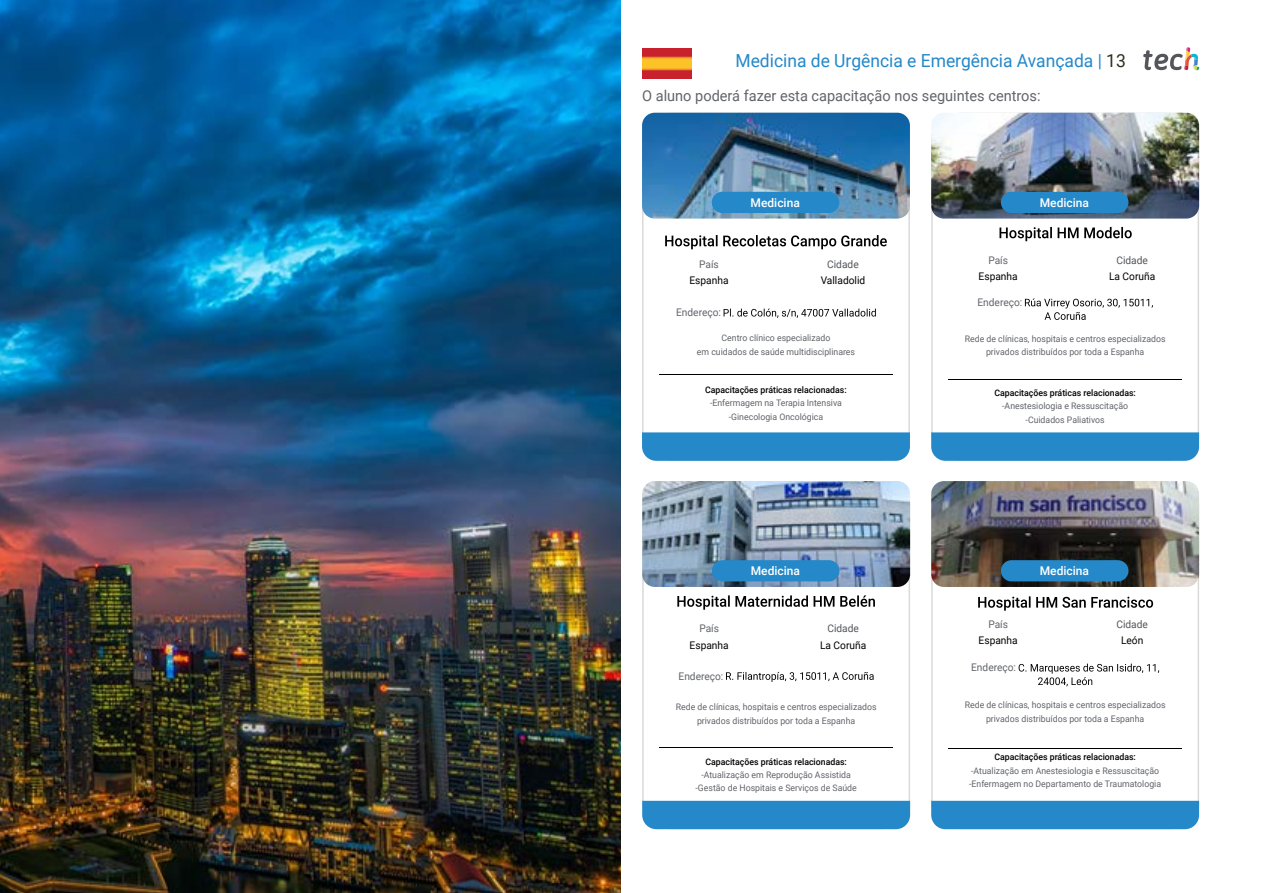
<style>
.page{position:relative;width:1263px;height:893px;background:#fff}
.page>*{position:absolute;margin:0;border:0;box-sizing:border-box;transform-origin:0 0}
.t1{font:18px "Roboto";color:#2488c9}
.t2{font:15px "Roboto";color:#61646a}
.t3{font:500 12px "Roboto";color:#fff}
.t4{font:10.5px "Roboto";color:#000}
.t5{font:10.5px "Roboto";color:#61646a}
.t6{font:10.5px "Roboto";color:#52555b}
.t7{font:9px/13.5px "Roboto";color:#61646a;text-align:center}
.t8{font:500 9px "Roboto";color:#000}
.s1{color:#312e20}
</style>
<div class="page">
<img style="left:0;top:0;width:621px;height:893px">
<svg style="left:1143px;top:47px;width:56px;height:24px"></svg>
<svg style="left:642px;top:112px;width:268px;height:320px"></svg>
<img style="left:642px;top:113px;width:268px;height:106px">
<div style="left:712px;top:192px;width:127px;height:21px;background:#2488c9;border-radius:11px"></div>
<svg style="left:642px;top:432px;width:268px;height:29px;background:#2a8bca"></svg>
<hr style="left:659px;top:374px;width:234px;height:1px;background:#000">
<svg style="left:665px;top:235px;width:222px;height:14px"></svg>
<svg style="left:723px;top:309px;width:153px;height:9px"></svg>
<svg style="left:931px;top:112px;width:269px;height:336px"></svg>
<img style="left:931px;top:113px;width:268px;height:106px">
<div style="left:1001px;top:192px;width:127px;height:21px;background:#2488c9;border-radius:11px"></div>
<svg style="left:931px;top:432px;width:268px;height:29px;background:#2a8bca"></svg>
<hr style="left:948px;top:379px;width:234px;height:1px;background:#000">
<svg style="left:999px;top:227px;width:133px;height:14px"></svg>
<svg style="left:1025px;top:298px;width:128px;height:22px"></svg>
<svg style="left:642px;top:502px;width:269px;height:328px"></svg>
<img style="left:642px;top:481px;width:268px;height:106px">
<div style="left:712px;top:560px;width:127px;height:21px;background:#2488c9;border-radius:11px"></div>
<div style="left:642px;top:801px;width:268px;height:28px;background:#2488c9"></div>
<hr style="left:659px;top:747px;width:234px;height:1px;background:#000">
<svg style="left:677px;top:595px;width:198px;height:15px"></svg>
<svg style="left:726px;top:672px;width:148px;height:10px"></svg>
<svg style="left:931px;top:507px;width:269px;height:323px"></svg>
<img style="left:931px;top:481px;width:268px;height:106px">
<div style="left:1001px;top:560px;width:127px;height:21px;background:#2488c9;border-radius:11px"></div>
<div style="left:931px;top:801px;width:268px;height:28px;background:#2488c9"></div>
<svg style="left:978px;top:596px;width:175px;height:15px"></svg>
<svg style="left:1018px;top:664px;width:141px;height:22px"></svg>
<hr style="left:948px;top:748px;width:234px;height:1px;background:#000">
<img style="left:642px;top:49px;width:49px;height:30px">
<h1 class="t1" style="left:735px;top:48px;width:392px">Medicina de Urgência e Emergência Avançada | <span class="s1">13</span></h1>
<h2 class="t2" style="left:642px;top:86px;width:400px">O aluno poderá fazer esta capacitação nos seguintes centros:</h2>
<h3 class="t3" style="left:750px;top:194px;width:51px">Medicina</h3>
<h3 class="t3" style="left:1040px;top:194px;width:51px">Medicina</h3>
<p class="t5" style="left:699px;top:257px;width:21px">País</p>
<p class="t4" style="left:689px;top:273px;width:41px">Espanha</p>
<p class="t6" style="left:827px;top:257px;width:33px">Cidade</p>
<p class="t4" style="left:821px;top:273px;width:46px">Valladolid</p>
<p class="t5" style="left:988px;top:253px;width:21px">País</p>
<p class="t4" style="left:979px;top:269px;width:41px">Espanha</p>
<p class="t6" style="left:1116px;top:253px;width:33px">Cidade</p>
<p class="t4" style="left:1109px;top:269px;width:48px">La Coruña</p>
<p class="t5" style="left:676px;top:305px;width:46px">Endereço:</p>
<p class="t7" style="left:697px;top:331px;width:160px">Centro clínico especializado<br>em cuidados de saúde multidisciplinares</p>
<p class="t8" style="left:705px;top:383px;width:143px">Capacitações práticas relacionadas:</p>
<p class="t7" style="left:710px;top:396px;width:133px">-Enfermagem na Terapia Intensiva -Ginecologia Oncológica</p>
<p class="t5" style="left:977px;top:295px;width:46px">Endereço:</p>
<p class="t7" style="left:965px;top:332px;width:202px">Rede de clínicas, hospitais e centros especializados privados distribuídos por toda a Espanha</p>
<p class="t8" style="left:994px;top:387px;width:143px">Capacitações práticas relacionadas:</p>
<p class="t7" style="left:1002px;top:399px;width:127px">-Anestesiologia e Ressuscitação -Cuidados Paliativos</p>
<h3 class="t3" style="left:751px;top:563px;width:51px">Medicina</h3>
<h3 class="t3" style="left:1040px;top:563px;width:51px">Medicina</h3>
<p class="t5" style="left:699px;top:621px;width:21px">País</p>
<p class="t4" style="left:690px;top:638px;width:41px">Espanha</p>
<p class="t6" style="left:827px;top:621px;width:33px">Cidade</p>
<p class="t4" style="left:820px;top:638px;width:48px">La Coruña</p>
<p class="t5" style="left:988px;top:617px;width:21px">País</p>
<p class="t4" style="left:979px;top:633px;width:41px">Espanha</p>
<p class="t6" style="left:1116px;top:617px;width:33px">Cidade</p>
<p class="t4" style="left:1121px;top:633px;width:24px">León</p>
<p class="t5" style="left:678px;top:669px;width:46px">Endereço:</p>
<p class="t7" style="left:676px;top:700px;width:202px">Rede de clínicas, hospitais e centros especializados privados distribuídos por toda a Espanha</p>
<p class="t8" style="left:705px;top:755px;width:143px">Capacitações práticas relacionadas:</p>
<p class="t7" style="left:695px;top:768px;width:163px">-Atualização em Reprodução Assistida -Gestão de Hospitais e Serviços de Saúde</p>
<p class="t5" style="left:971px;top:660px;width:46px">Endereço:</p>
<p class="t7" style="left:965px;top:698px;width:202px">Rede de clínicas, hospitais e centros especializados privados distribuídos por toda a Espanha</p>
<p class="t8" style="left:994px;top:751px;width:143px">Capacitações práticas relacionadas:</p>
<p class="t7" style="left:969px;top:764px;width:193px;text-align:left">-Atualização em Anestesiologia e Ressuscitação -Enfermagem no Departamento de Traumatologia</p>
</div>
